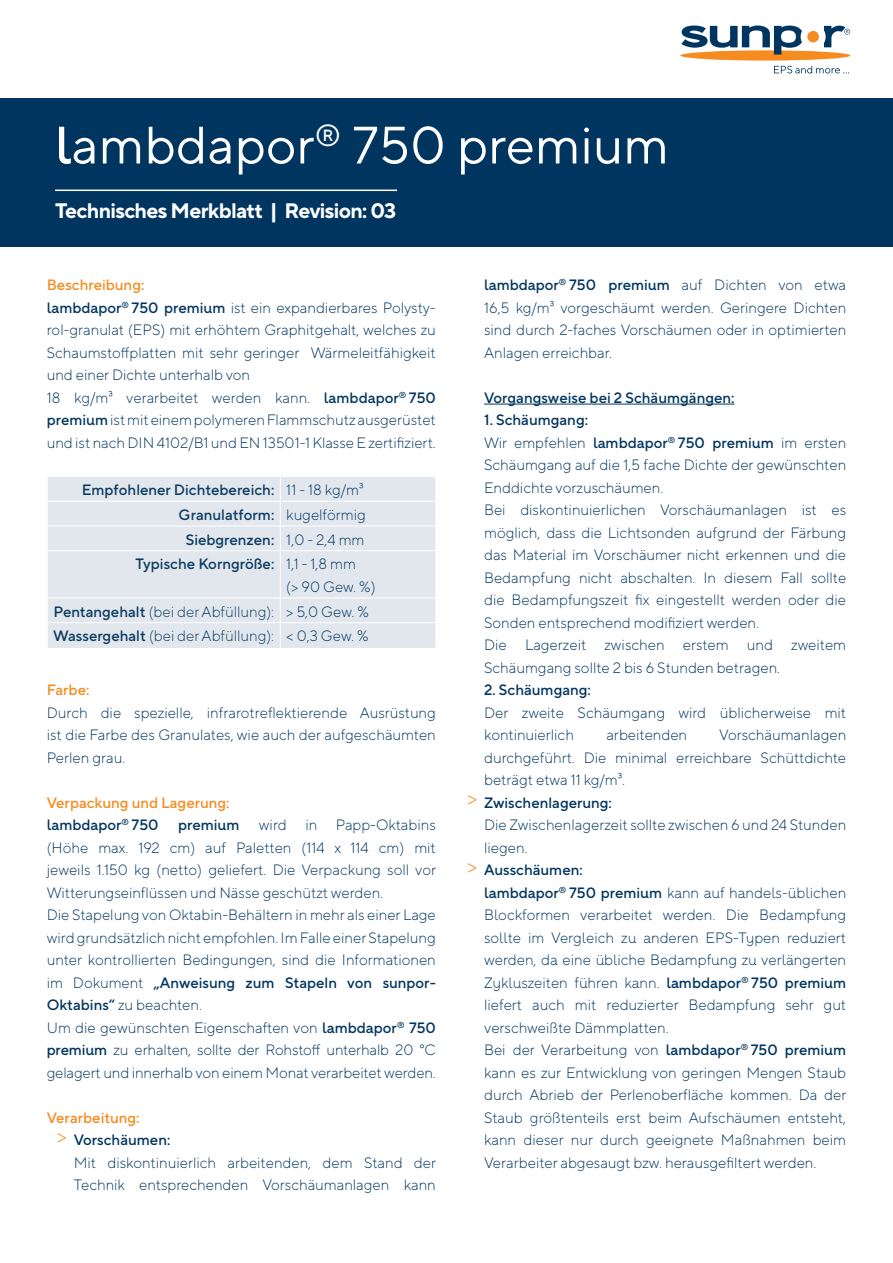
<style>
.page{position:relative;width:893px;height:1263px;background:#fff}
.page>*{position:absolute;margin:0;border:0;box-sizing:border-box;transform-origin:0 0}
.t1{font:52.5px "TT Norms Pro";color:#fff}
.t2{font:700 21px "TT Norms Pro";letter-spacing:-.03em;color:#fff}
.t3{font:300 15px/22.5px "TT Norms Pro";color:#003560}
.t4{font:500 15px "TT Norms Pro";color:#0a3b5f}
.t5{font:500 15px "TT Norms Pro";color:#003560}
.t6{font:300 15px/24.8px "TT Norms Pro";color:#0a3b5f}
.t7{font:500 15px/22.5px "TT Norms Pro";color:#f68b1f}
.s1{font-weight:500}
.s2{font-weight:500;color:#f68b1f}
.s3{font-weight:300;color:#003560}
.s4{color:#003560}
.s5{font-weight:300;font-size:21px;color:#f68b1f}
</style>
<div class="page">
<div style="left:0;top:98px;width:893px;height:148px;background:#003560"></div>
<hr style="left:55px;top:190px;width:342px;height:1px;background:#fff">
<div style="left:48px;top:477px;width:387px;height:171px;background:#e2e7ee"></div>
<hr style="left:47px;top:501px;width:233px;height:1px;background:#fff">
<hr style="left:280px;top:501px;width:156px;height:1px;background:#fff">
<hr style="left:47px;top:526px;width:233px;height:1px;background:#fff">
<hr style="left:280px;top:526px;width:156px;height:1px;background:#fff">
<svg style="left:280px;top:477px;width:1px;height:73px"></svg>
<hr style="left:47px;top:550px;width:233px;height:1px;background:#fff">
<hr style="left:280px;top:550px;width:156px;height:1px;background:#fff">
<hr style="left:280px;top:551px;width:1px;height:47px;background:#fff">
<hr style="left:47px;top:598px;width:233px;height:1px;background:#fff">
<hr style="left:280px;top:598px;width:156px;height:1px;background:#fff">
<hr style="left:47px;top:622px;width:233px;height:1px;background:#fff">
<hr style="left:280px;top:622px;width:156px;height:1px;background:#fff">
<svg style="left:280px;top:599px;width:1px;height:49px"></svg>
<div style="left:680px;top:50px;width:170px;height:11px;background:#f68b1f;border-radius:50%"></div>
<div style="left:807px;top:31px;width:12px;height:11px;background:#f68b1f;border-radius:50%"></div>
<svg style="left:824px;top:26px;width:26px;height:21px"></svg>
<svg style="left:681px;top:26px;width:121px;height:29px"></svg>
<svg style="left:774px;top:66px;width:75px;height:7px"></svg>
<hr style="left:484px;top:404px;width:250px;height:1px;background:#003560">
<h1 class="t1" style="left:55px;top:111px;width:615px"><span class="s1">l</span>ambdapor<sup>®</sup> 750 premium</h1>
<h2 class="t2" style="left:55px;top:197px;width:343px">Technisches Merkblatt | Revision: 03</h2>
<p class="t3" style="left:47px;top:273px;width:391px"><span class="s2">Beschreibung:<br></span><span class="s1">lambdapor</span><sup>®</sup> <span class="s1">750 premium</span> ist ein expandierbares Polysty&shy;rol-granulat (EPS) mit erhöhtem Graphitgehalt, welches zu Schaumstoffplatten mit sehr geringer Wärmeleitfähigkeit und einer Dichte unterhalb von<br>18 kg/m³ verarbeitet werden kann. <span class="s1">lambdapor</span><sup>®</sup> <span class="s1">750 premium</span> ist mit einem polymeren Flammschutz ausgerüstet und ist nach DIN 4102/B1 und EN 13501-1 Klasse E zertifiziert.</p>
<p class="t4" style="left:82px;top:480px;width:283px">Empfohlener Dichtebereich: <span class="s3">11 - 18 kg/m³</span></p>
<p class="t4" style="left:179px;top:505px;width:189px">Granulatform: <span class="s3">kugelförmig</span></p>
<p class="t4" style="left:186px;top:530px;width:180px">Siebgrenzen: <span class="s3">1,0 - 2,4 mm</span></p>
<p class="t4" style="left:136px;top:554px;width:222px">Typische Korngröße: <span class="s3">1,1 - 1,8 mm</span></p>
<p class="t6" style="left:53px;top:574px;width:324px;text-indent:233px"><span class="s4">(&gt; 90 Gew. %)<br></span><span class="s1">Pentangehalt</span> (bei der Abfüllung): <span class="s4">&gt; 5,0 Gew. %<br></span><span class="s1">Wassergehalt</span> (bei der Abfüllung): <span class="s4">&lt; 0,3 Gew. %</span></p>
<p class="t7" style="left:47px;top:678px;width:44px">Farbe:</p>
<p class="t3" style="left:47px;top:700px;width:391px;text-align:justify">Durch die spezielle, infrarotreflektierende Ausrüstung ist die Farbe des Granulates, wie auch der aufgeschäumten Perlen grau.</p>
<p class="t7" style="left:47px;top:790px;width:184px">Verpackung und Lagerung: <span class="s4">lambdapor</span><sup>®</sup> <span class="s4">750</span></p>
<p class="t3" style="left:47px;top:813px;width:391px;text-indent:212px">wird in Papp-Oktabins (Höhe max. 192 cm) auf Paletten (114 x 114 cm) mit jeweils 1.150 kg (netto) geliefert. Die Verpackung soll vor Witterungseinflüssen und Nässe geschützt werden.<br>Die Stapelung von Oktabin-Behältern in mehr als einer Lage wird grundsätzlich nicht empfohlen. Im Falle einer Stapelung unter kontrollierten Bedingungen, sind die Informationen im Dokument <span class="s1">„Anweisung zum Stapeln von sunpor-Oktabins“</span> zu beachten.<br>Um die gewünschten Eigenschaften von <span class="s1">lambdapor</span><sup>®</sup> <span class="s1">750 premium</span> zu erhalten, sollte der Rohstoff unterhalb 20 °C gelagert und innerhalb von einem Monat verarbeitet werden.</p>
<p class="t7" style="left:47px;top:1105px;width:94px">Verarbeitung:</p>
<p class="t5" style="left:57px;top:1130px;width:115px"><span class="s5">&gt;</span> Vorschäumen:</p>
<p class="t3" style="left:74px;top:1150px;width:364px">Mit diskontinuierlich arbeitenden, dem Stand der</p>
<p class="t3" style="left:74px;top:1173px;width:364px">Technik entsprechenden Vorschäumanlagen kann</p>
<p class="t5" style="left:178px;top:815px;width:63px">premium</p>
<p class="t3" style="left:484px;top:273px;width:364px;text-align:justify"><span class="s1">lambdapor</span><sup>®</sup> <span class="s1">750 premium</span> auf Dichten von etwa 16,5 kg/m³ vorgeschäumt werden. Geringere Dichten sind durch 2-faches Vorschäumen oder in optimierten Anlagen erreichbar.</p>
<p class="t5" style="left:484px;top:388px;width:252px">Vorgangsweise bei 2 Schäumgängen:</p>
<p class="t3" style="left:484px;top:408px;width:364px"><span class="s1">1. Schäumgang:<br></span>Wir empfehlen <span class="s1">lambdapor</span><sup>®</sup> <span class="s1">750 premium</span> im ersten Schäumgang auf die 1,5 fache Dichte der gewünschten Enddichte vorzuschäumen.<br>Bei diskontinuierlichen Vorschäumanlagen ist es möglich, dass die Lichtsonden aufgrund der Färbung das Material im Vorschäumer nicht erkennen und die Bedampfung nicht abschalten. In diesem Fall sollte die Bedampfungszeit fix eingestellt werden oder die Sonden entsprechend modifiziert werden.<br>Die Lagerzeit zwischen erstem und zweitem Schäumgang sollte 2 bis 6 Stunden betragen.</p>
<p class="t5" style="left:484px;top:680px;width:108px">2. Schäumgang:</p>
<p class="t3" style="left:484px;top:700px;width:364px">Der zweite Schäumgang wird üblicherweise mit kontinuierlich</p>
<p class="t3" style="left:606px;top:723px;width:82px">arbeitenden</p>
<p class="t3" style="left:719px;top:723px;width:129px">Vorschäumanlagen</p>
<p class="t3" style="left:484px;top:745px;width:364px">durchgeführt. Die minimal erreichbare Schüttdichte</p>
<p class="t3" style="left:484px;top:768px;width:143px">beträgt etwa 11 kg/m³.</p>
<p class="t5" style="left:467px;top:793px;width:146px"><span class="s5">&gt;</span> Zwischenlagerung:</p>
<p class="t3" style="left:484px;top:813px;width:364px">Die Zwischenlagerzeit sollte zwischen 6 und 24 Stunden</p>
<p class="t3" style="left:484px;top:835px;width:45px">liegen.</p>
<p class="t5" style="left:467px;top:860px;width:117px"><span class="s5">&gt;</span> Ausschäumen:</p>
<p class="t3" style="left:484px;top:880px;width:364px"><span class="s1">lambdapor</span><sup>®</sup> <span class="s1">750 premium</span> kann auf handels-üblichen</p>
<p class="t3" style="left:484px;top:903px;width:364px">Blockformen verarbeitet werden. Die Bedampfung</p>
<p class="t3" style="left:484px;top:925px;width:364px">sollte im Vergleich zu anderen EPS-Typen reduziert</p>
<p class="t3" style="left:484px;top:948px;width:364px">werden, da eine übliche Bedampfung zu verlängerten</p>
<p class="t3" style="left:484px;top:970px;width:364px">Zykluszeiten führen kann. <span class="s1">lambdapor</span><sup>®</sup> <span class="s1">750 premium</span></p>
<p class="t3" style="left:484px;top:993px;width:364px">liefert auch mit reduzierter Bedampfung sehr gut</p>
<p class="t3" style="left:484px;top:1015px;width:186px">verschweißte Dämmplatten.</p>
<p class="t3" style="left:484px;top:1038px;width:364px">Bei der Verarbeitung von <span class="s1">lambdapor</span><sup>®</sup> <span class="s1">750 premium</span></p>
<p class="t3" style="left:484px;top:1060px;width:364px">kann es zur Entwicklung von geringen Mengen Staub</p>
<p class="t3" style="left:484px;top:1083px;width:364px">durch Abrieb der Perlenoberfläche kommen. Da der</p>
<p class="t3" style="left:484px;top:1105px;width:364px">Staub größtenteils erst beim Aufschäumen entsteht,</p>
<p class="t3" style="left:484px;top:1128px;width:364px">kann dieser nur durch geeignete Maßnahmen beim</p>
<p class="t3" style="left:484px;top:1150px;width:334px">Verarbeiter abgesaugt bzw. herausgefiltert werden.</p>
</div>
